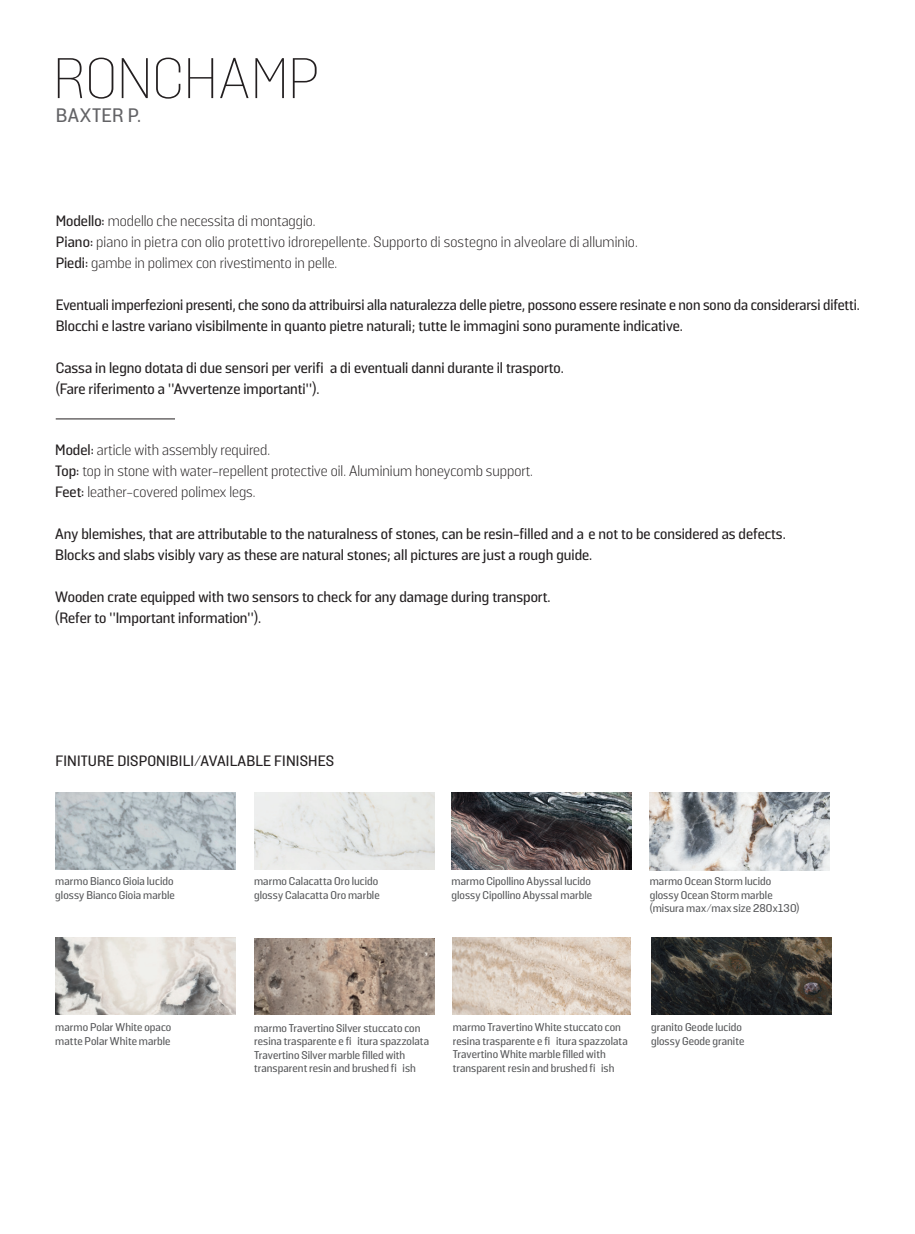
<style>
.page{position:relative;width:915px;height:1234px;background:#fff}
.page>*{position:absolute;margin:0;border:0;box-sizing:border-box;transform-origin:0 0}
.t1{font:200 57px "Solido";letter-spacing:-.005em;color:#231f20}
.t2{font:500 19.5px "Solido";letter-spacing:.02em;color:#636366}
.t3{font:500 15px/21px "Solido";color:#231f20}
.t4{font:300 15px/21px "Solido";color:#231f20}
.t5{font:500 11.25px/13.5px "Solido";letter-spacing:.005em;color:#57585a}
.s1{font-weight:500}
</style>
<div class="page">
<hr style="left:56px;top:418px;width:119px;height:1px;background:#231f20">
<img style="left:55px;top:937px;width:180px;height:77px">
<img style="left:55px;top:792px;width:180px;height:76px">
<img style="left:254px;top:792px;width:180px;height:77px">
<img style="left:651px;top:937px;width:179px;height:77px">
<img style="left:451px;top:792px;width:180px;height:77px">
<img style="left:649px;top:792px;width:180px;height:78px">
<img style="left:254px;top:938px;width:180px;height:76px">
<img style="left:452px;top:937px;width:178px;height:76px">
<h1 class="t1" style="left:53px;top:46px;width:267px">RONCHAMP</h1>
<h2 class="t2" style="left:56px;top:103px;width:87px">BAXTER P.</h2>
<p class="t4" style="left:56px;top:211px;width:583px"><span class="s1">Modello:</span> modello che necessita di montaggio.<br><span class="s1">Piano:</span> piano in pietra con olio protettivo idrorepellente. Supporto di sostegno in alveolare di alluminio.<br><span class="s1">Piedi:</span> gambe in polimex con rivestimento in pelle.</p>
<p class="t3" style="left:56px;top:294px;width:805px">Eventuali imperfezioni presenti, che sono da attribuirsi alla naturalezza delle pietre, possono essere resinate e non sono da considerarsi difetti.<br>Blocchi e lastre variano visibilmente in quanto pietre naturali; tutte le immagini sono puramente indicative.</p>
<p class="t3" style="left:56px;top:357px;width:509px">Cassa in legno dotata di due sensori per verifi a di eventuali danni durante il trasporto. (Fare riferimento a "Avvertenze importanti").</p>
<p class="t4" style="left:55px;top:440px;width:479px"><span class="s1">Model:</span> article with assembly required.<br><span class="s1">Top:</span> top in stone with water-repellent protective oil. Aluminium honeycomb support.<br><span class="s1">Feet:</span> leather-covered polimex legs.</p>
<p class="t3" style="left:55px;top:523px;width:731px">Any blemishes, that are attributable to the naturalness of stones, can be resin-filled and a e not to be considered as defects.<br>Blocks and slabs visibly vary as these are natural stones; all pictures are just a rough guide.</p>
<p class="t3" style="left:55px;top:586px;width:496px">Wooden crate equipped with two sensors to check for any damage during transport. (Refer to "Important information").</p>
<p class="t3" style="left:55px;top:750px;width:280px">FINITURE DISPONIBILI/AVAILABLE FINISHES</p>
<p class="t5" style="left:55px;top:874px;width:121px">marmo Bianco Gioia lucido glossy Bianco Gioia marble</p>
<p class="t5" style="left:451px;top:874px;width:142px">marmo Cipollino Abyssal lucido glossy Cipollino Abyssal marble</p>
<p class="t5" style="left:254px;top:874px;width:127px">marmo Calacatta Oro lucido glossy Calacatta Oro marble</p>
<p class="t5" style="left:649px;top:874px;width:151px">marmo Ocean Storm lucido glossy Ocean Storm marble (misura max/max size 280x130)</p>
<p class="t5" style="left:55px;top:1020px;width:117px">marmo Polar White opaco matte Polar White marble</p>
<p class="t5" style="left:254px;top:1020px;width:176px">marmo Travertino Silver stuccato con resina trasparente e fi itura spazzolata Travertino Silver marble filled with transparent resin and brushed fi ish</p>
<p class="t5" style="left:452px;top:1020px;width:176px">marmo Travertino White stuccato con resina trasparente e fi itura spazzolata Travertino White marble filled with transparent resin and brushed fi ish</p>
<p class="t5" style="left:651px;top:1020px;width:95px">granito Geode lucido glossy Geode granite</p>
</div>
